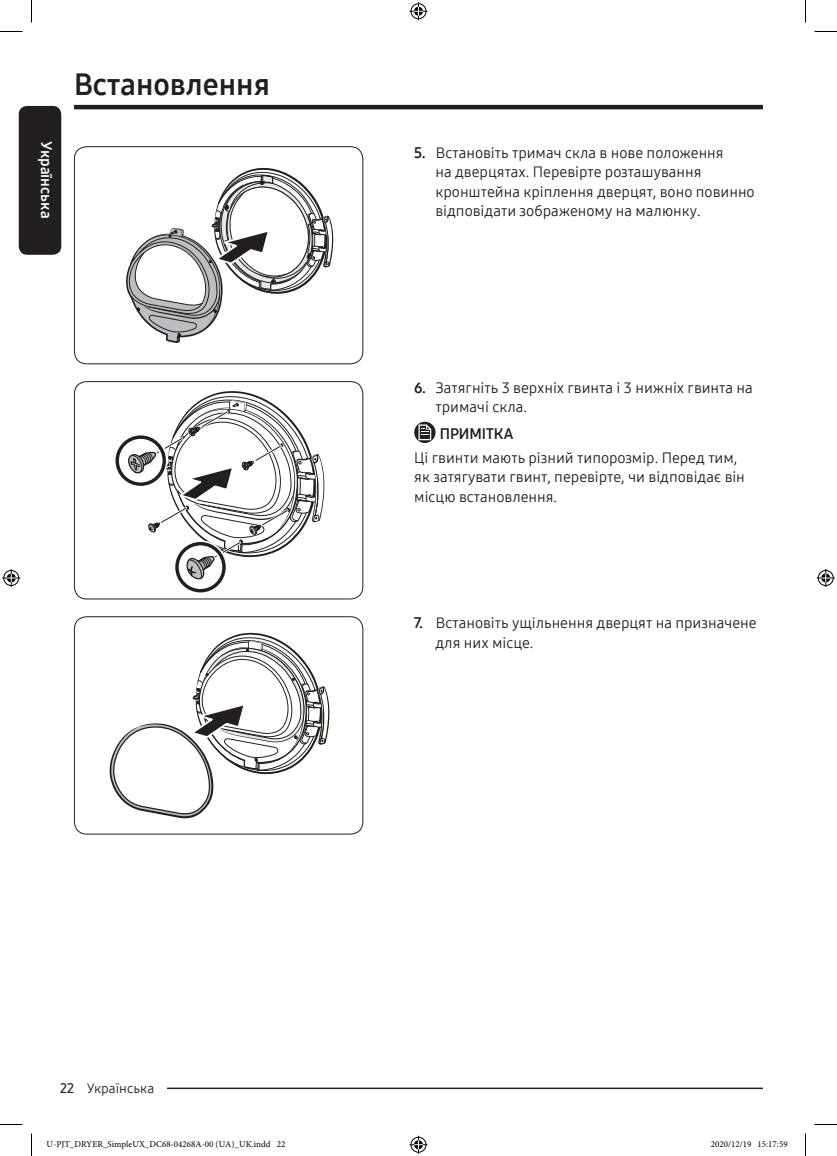
<style>
.page{position:relative;width:837px;height:1156px;background:#fff}
.page>*{position:absolute;margin:0;border:0;box-sizing:border-box;transform-origin:0 0}
.t1{font:30px "Samsung One 700";color:#231f20}
.t2{font:15px/19.5px "Samsung One 400";color:#231f20}
.t3{font:15px "Samsung One 700";color:#fff}
.t4{font:15px "Samsung One 700";color:#231f20}
.t5{font:13.5px "Samsung One 400";color:#231f20}
.t6{font:9px "Minion Pro";color:#000}
.s1{font-family:"Samsung One 700"}
.s2{font-family:"Samsung One 600"}
</style>
<div class="page">
<div style="left:19px;top:106px;width:42px;height:149px;background:#231f20;border-radius:9px"></div>
<hr style="left:74px;top:105px;width:689px;height:4px;background:#231f20">
<hr style="left:100px;top:1087px;width:663px;height:2px;background:#231f20">
<div style="left:74px;top:1080px;width:93px;height:15px;background:#fff"></div>
<svg style="left:126px;top:167px;width:208px;height:176px"></svg>
<div style="left:74px;top:146px;width:289px;height:218px;border:1px solid #231f20;border-radius:12px"></div>
<svg style="left:115px;top:391px;width:210px;height:202px"></svg>
<div style="left:74px;top:381px;width:289px;height:218px;border:1px solid #231f20;border-radius:12px"></div>
<svg style="left:414px;top:422px;width:21px;height:21px"></svg>
<svg style="left:418px;top:424px;width:13px;height:16px"></svg>
<svg style="left:109px;top:632px;width:221px;height:186px"></svg>
<div style="left:74px;top:616px;width:289px;height:218px;border:1px solid #231f20;border-radius:12px"></div>
<svg style="left:0;top:31px;width:22px;height:1px"></svg>
<svg style="left:814px;top:31px;width:23px;height:1px"></svg>
<svg style="left:0;top:1124px;width:22px;height:1px"></svg>
<svg style="left:814px;top:1124px;width:23px;height:1px"></svg>
<svg style="left:31px;top:0;width:1px;height:22px"></svg>
<svg style="left:31px;top:1133px;width:1px;height:23px"></svg>
<svg style="left:805px;top:0;width:1px;height:22px"></svg>
<svg style="left:805px;top:1133px;width:1px;height:23px"></svg>
<svg style="left:409px;top:2px;width:18px;height:18px"></svg>
<svg style="left:409px;top:1136px;width:18px;height:18px"></svg>
<svg style="left:2px;top:569px;width:18px;height:18px"></svg>
<svg style="left:817px;top:569px;width:18px;height:18px"></svg>
<p class="t3" style="left:56px;top:141px;width:79px;rotate:90deg">Українська</p>
<h1 class="t1" style="left:74px;top:65px;width:197px">Встановлення</h1>
<p class="t2" style="left:435px;top:143px;width:321px;text-indent:-21px"><span class="s1">5.</span> Встановіть тримач скла в нове положення<br>на дверцятах. Перевірте розташування кронштейна кріплення дверцят, воно повинно відповідати зображеному на малюнку.</p>
<p class="t2" style="left:435px;top:378px;width:319px;text-indent:-21px"><span class="s1">6.</span> Затягніть 3 верхніх гвинта і 3 нижніх гвинта на тримачі скла.</p>
<p class="t4" style="left:440px;top:423px;width:75px">ПРИМІТКА</p>
<p class="t2" style="left:414px;top:447px;width:332px">Ці гвинти мають різний типорозмір. Перед тим, як затягувати гвинт, перевірте, чи відповідає він місцю встановлення.</p>
<p class="t2" style="left:435px;top:613px;width:323px;text-indent:-21px"><span class="s1">7.</span> Встановіть ущільнення дверцят на призначене для них місце.</p>
<p class="t5" style="left:60px;top:1078px;width:96px"><span class="s2">22</span> Українська</p>
<p class="t6" style="left:46px;top:1138px;width:240px">U-PJT_DRYER_SimpleUX_DC68-04268A-00 (UA)_UK.indd 22</p>
<p class="t6" style="left:711px;top:1138px;width:78px">2020/12/19 15:17:59</p>
</div>
